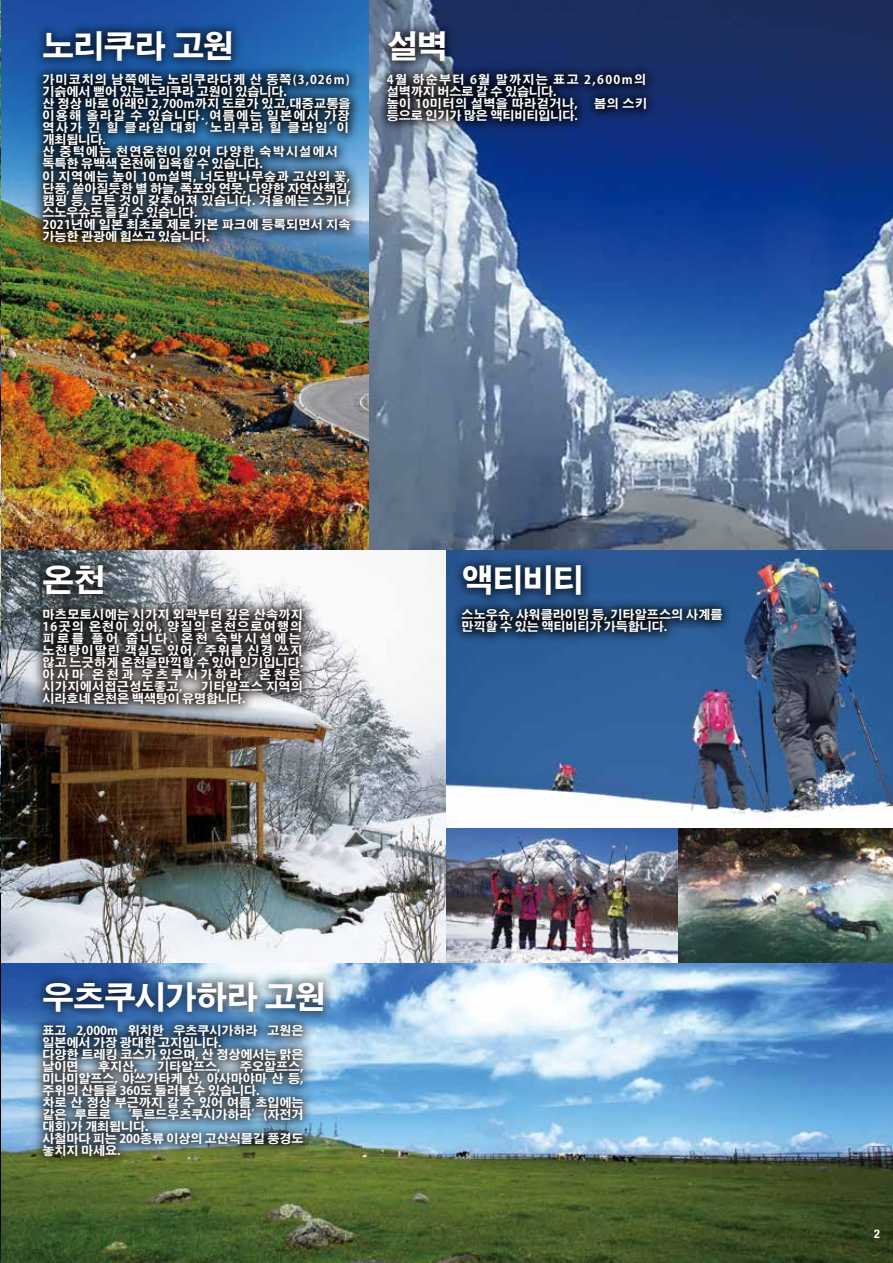
<style>
.page{position:relative;width:893px;height:1263px;background:#fff}
.page>*{position:absolute;margin:0;border:0;box-sizing:border-box;transform-origin:0 0}
.t1{font:700 31.5px "Adobe Gothic Std";letter-spacing:-.03em;color:#fff}
.t2{font:700 12px/12px "Adobe Gothic Std";letter-spacing:.015em;color:#fff}
.t3{font:700 12px/12px "Adobe Gothic Std";letter-spacing:.035em;color:#fff}
.t4{font:700 12px/12px "Adobe Gothic Std";letter-spacing:.05em;color:#fff}
.t5{font:700 condensed 12px "Helvetica Neue";color:#fff}
</style>
<div class="page">
<img style="left:1px;top:311px;width:445px;height:652px">
<img style="left:370px;top:0;width:523px;height:550px">
<img style="left:446px;top:550px;width:447px;height:279px">
<img style="left:446px;top:829px;width:447px;height:134px">
<img style="left:1px;top:963px;width:892px;height:300px">
<img style="left:0;top:631px;width:1px;height:632px">
<img style="left:0;top:0;width:1px;height:631px">
<img style="left:0;top:438px;width:17px;height:71px">
<img style="left:0;top:766px;width:21px;height:99px">
<img style="left:0;top:0;width:409px;height:311px">
<img style="left:0;top:509px;width:362px;height:257px">
<img style="left:406px;top:509px;width:375px;height:214px">
<img style="left:331px;top:0;width:375px;height:205px">
<img style="left:0;top:926px;width:382px;height:306px">
<h1 class="t1" style="left:43px;top:27px;width:193px">노리쿠라 고원</h1>
<p class="t2" style="left:43px;top:74px;width:310px">가미코치의 남쪽에는 노리쿠라다케 산 동쪽(3,026m) 기슭에서 뻗어 있는 노리쿠라 고원이 있습니다.<br>산 정상 바로 아래인 2,700m까지 도로가 있고,대중교통을 이용해 올라갈 수 있습니다. 여름에는 일본에서 가장 역사가 긴 힐 클라임 대회‘노리쿠라 힐 클라임’이 개최됩니다.<br>산 중턱에는 천연온천이 있어 다양한 숙박시설에서　독특한 유백색 온천에 입욕할 수 있습니다.<br>이 지역에는 높이 10m설벽, 너도밤나무숲과 고산의 꽃, 단풍, 쏟아질듯한 별 하늘, 폭포와 연못, 다양한 자연산책길, 캠핑 등, 모든 것이 갖추어져 있습니다. 겨울에는 스키나 스노우슈도 즐길 수 있습니다.<br>2021년에 일본 최초로 제로 카본 파크에 등록되면서 지속 가능한 관광에 힘쓰고 있습니다.</p>
<h1 class="t1" style="left:387px;top:27px;width:63px">설벽</h1>
<p class="t4" style="left:387px;top:74px;width:262px">4월 하순부터 6월 말까지는 표고 2,600m의 설벽까지 버스로 갈 수 있습니다.<br>높이 10미터의 설벽을 따라걷거나,　 봄의 스키 등으로 인기가 많은 액티비티입니다.</p>
<h1 class="t1" style="left:43px;top:562px;width:65px">온천</h1>
<p class="t3" style="left:43px;top:609px;width:262px">마츠모토시에는 시가지 외곽부터 깊은 산속까지<br>16곳의 온천이 있어, 양질의 온천으로여행의 피로를 풀어 줍니다. 온천 숙박시설에는 노천탕이딸린 객실도 있어, 주위를 신경 쓰지 않고 느긋하게 온천을만끽할 수 있어 인기입니다. 아사마 온천과 우츠쿠시가하라　온천은 시가지에서접근성도좋고, 　 기타알프스 지역의 시라호네 온천은 백색탕이 유명합니다.</p>
<h1 class="t1" style="left:43px;top:978px;width:285px">우츠쿠시가하라 고원</h1>
<p class="t2" style="left:43px;top:1025px;width:262px">표고 2,000m 위치한 우츠쿠시가하라 고원은 일본에서 가장 광대한 고지입니다.<br>다양한 트레킹 코스가 있으며, 산 정상에서는 맑은 날이면</p>
<p class="t2" style="left:43px;top:1061px;width:262px;text-indent:198px">주오알프스, 미나미알프스, 야쓰가타케 산, 아사마야마 산 등, 주위의 산들을 360도 둘러볼 수 있습니다.<br>차로 산 정상 부근까지 갈 수 있어 여름 초입에는 같은 루트로 ‘투르드우츠쿠시가하라’(자전거 대회)가 개최됩니다.<br>사철마다 피는 200종류 이상의 고산식물길 풍경도 놓치지 마세요.</p>
<p class="t2" style="left:98px;top:1061px;width:41px">후지산,</p>
<p class="t2" style="left:157px;top:1061px;width:65px">기타알프스,</p>
<h1 class="t1" style="left:462px;top:562px;width:124px">액티비티</h1>
<p class="t2" style="left:462px;top:609px;width:262px">스노우슈, 샤워클라이밍 등, 기타알프스의 사계를 만끽할 수 있는 액티비티가 가득합니다.</p>
<p class="t5" style="left:874px;top:1223px;width:7px">2</p>
</div>
